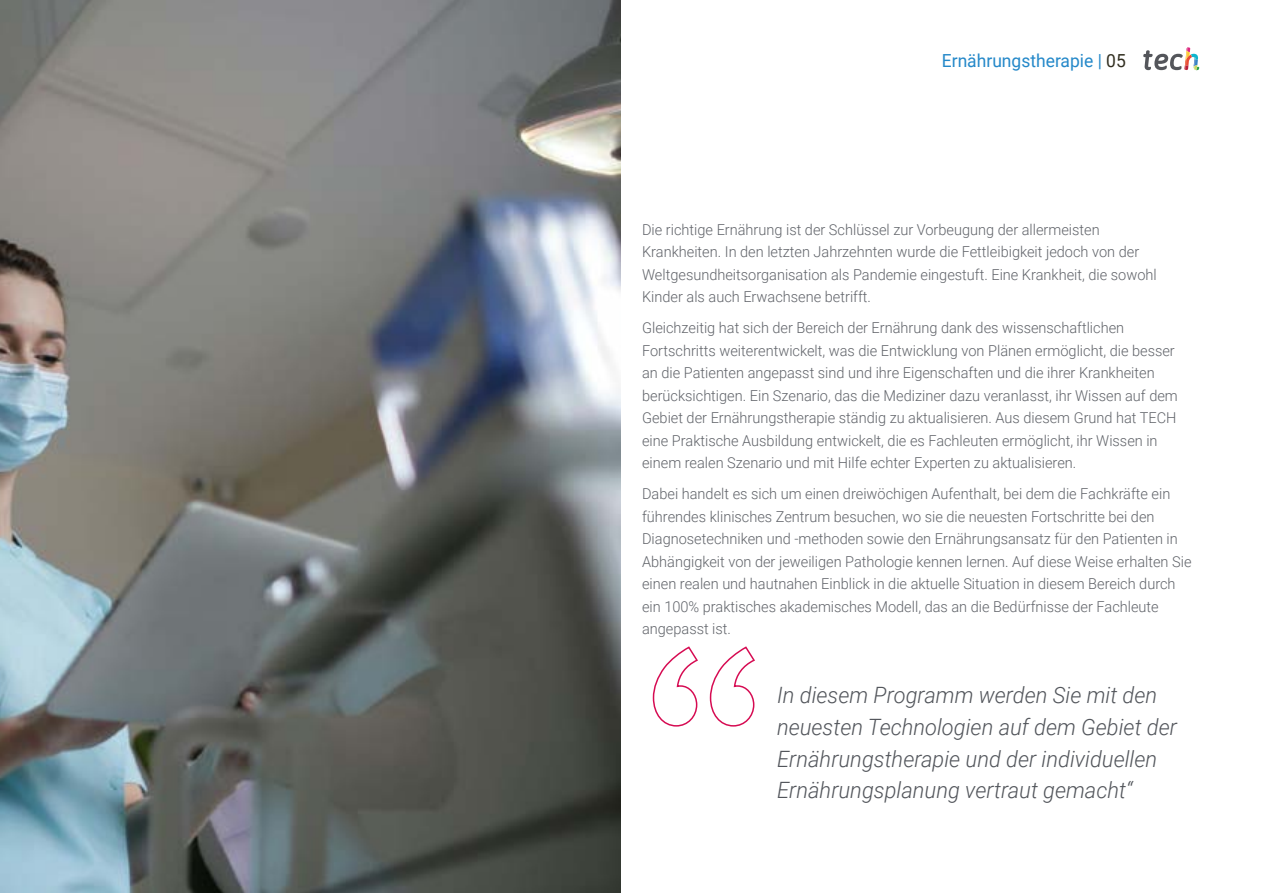
<style>
.page{position:relative;width:1263px;height:893px;background:#fff}
.page>*{position:absolute;margin:0;border:0;box-sizing:border-box;transform-origin:0 0}
.t1{font:italic 300 22.5px/31.5px "Roboto";color:#52555b}
.t2{font:18px "Roboto";color:#2488c9}
.t3{font:300 15px/22.5px "Roboto";color:#61646a}
.s1{color:#312e20}
</style>
<div class="page">
<img style="left:0;top:0;width:621px;height:893px">
<svg style="left:1143px;top:47px;width:56px;height:24px"></svg>
<svg style="left:652px;top:646px;width:103px;height:81px"></svg>
<p class="t2" style="left:942px;top:48px;width:186px">Ernährungstherapie | <span class="s1">05</span></p>
<p class="t3" style="left:642px;top:217px;width:516px">Die richtige Ernährung ist der Schlüssel zur Vorbeugung der allermeisten Krankheiten. In den letzten Jahrzehnten wurde die Fettleibigkeit jedoch von der Weltgesundheitsorganisation als Pandemie eingestuft. Eine Krankheit, die sowohl Kinder als auch Erwachsene betrifft.</p>
<p class="t3" style="left:642px;top:316px;width:537px">Gleichzeitig hat sich der Bereich der Ernährung dank des wissenschaftlichen Fortschritts weiterentwickelt, was die Entwicklung von Plänen ermöglicht, die besser an die Patienten angepasst sind und ihre Eigenschaften und die ihrer Krankheiten berücksichtigen. Ein Szenario, das die Mediziner dazu veranlasst, ihr Wissen auf dem Gebiet der Ernährungstherapie ständig zu aktualisieren. Aus diesem Grund hat TECH eine Praktische Ausbildung entwickelt, die es Fachleuten ermöglicht, ihr Wissen in einem realen Szenario und mit Hilfe echter Experten zu aktualisieren.</p>
<p class="t3" style="left:642px;top:482px;width:551px">Dabei handelt es sich um einen dreiwöchigen Aufenthalt, bei dem die Fachkräfte ein führendes klinisches Zentrum besuchen, wo sie die neuesten Fortschritte bei den Diagnosetechniken und -methoden sowie den Ernährungsansatz für den Patienten in Abhängigkeit von der jeweiligen Pathologie kennen lernen. Auf diese Weise erhalten Sie einen realen und hautnahen Einblick in die aktuelle Situation in diesem Bereich durch ein 100% praktisches akademisches Modell, das an die Bedürfnisse der Fachleute angepasst ist.</p>
<h1 class="t1" style="left:777px;top:679px;width:401px">In diesem Programm werden Sie mit den neuesten Technologien auf dem Gebiet der Ernährungstherapie und der individuellen Ernährungsplanung vertraut gemacht“</h1>
</div>
